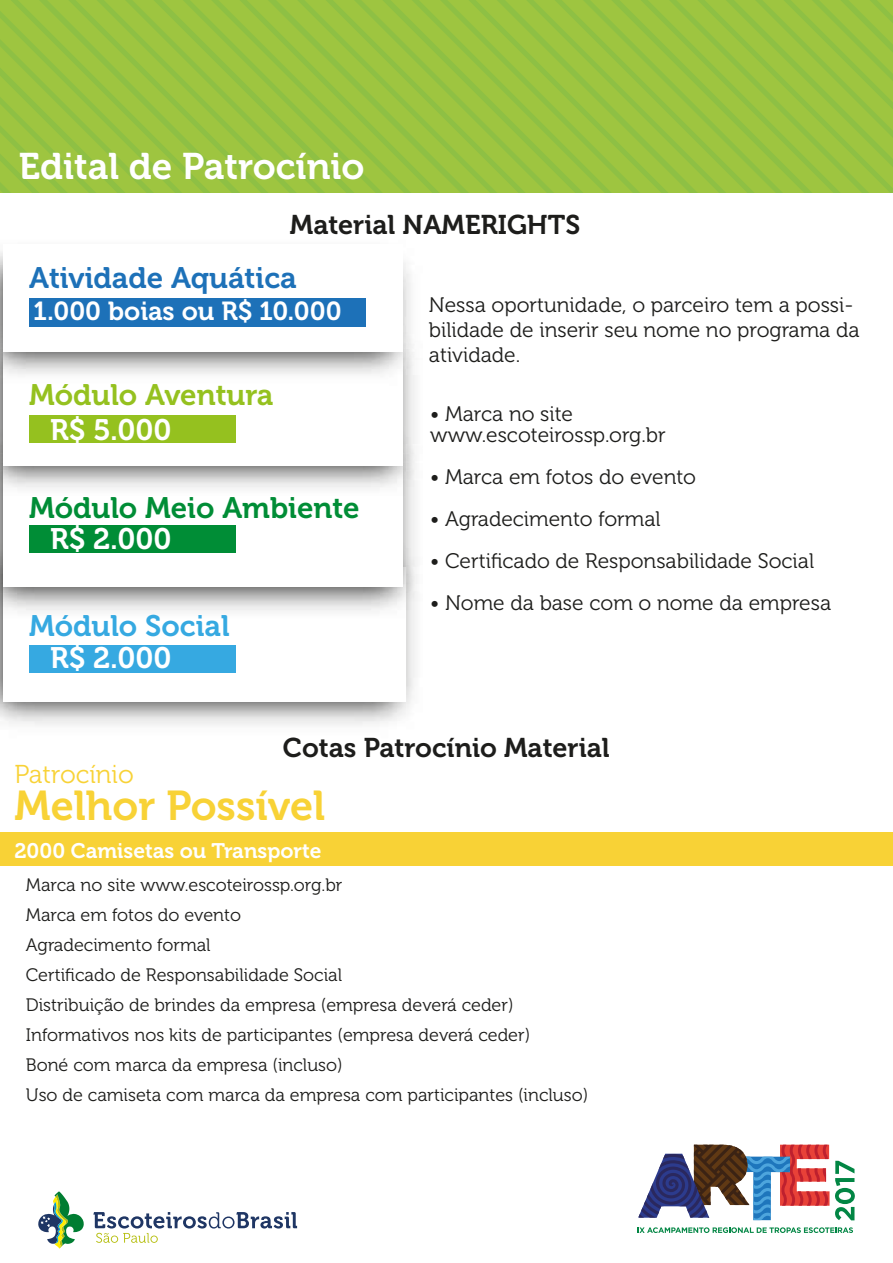
<style>
.page{position:relative;width:893px;height:1263px;background:#fff}
.page>*{position:absolute;margin:0;border:0;box-sizing:border-box;transform-origin:0 0}
.t1{font:41.55px "Museo 700";color:#f8d236}
.t2{font:36.9px "Museo 700";color:#fff}
.t3{font:29.55px "Museo 700";color:#fff}
.t4{font:29.55px "Museo 700";color:#008d36}
.t5{font:29.55px "Museo 700";color:#1d71b8}
.t6{font:29.55px "Museo 700";color:#95c11f}
.t7{font:29.55px "Museo 700";color:#36a9e1}
.t8{font:27px "Museo 700";color:#1d1d1b}
.t9{font:25.95px "Museo 700";color:#fff}
.t10{font:25.8px "Museo 300";color:#f8d236}
.t11{font:21px/25.2px "Museo 300";color:#1d1d1b}
.t12{font:21px "Museo 700";color:#fff}
.t13{font:18px/30px "Museo 300";color:#1d1d1b}
</style>
<div class="page">
<img style="left:0;top:521px;width:423px;height:122px">
<svg style="left:3px;top:452px;width:400px;height:134px"></svg>
<svg style="left:3px;top:1px;width:28px;height:192px;background:#99c340"></svg>
<svg style="left:31px;top:1px;width:28px;height:192px;background:#99c340"></svg>
<svg style="left:59px;top:1px;width:30px;height:192px;background:#99c340"></svg>
<svg style="left:89px;top:1px;width:28px;height:192px;background:#99c340"></svg>
<svg style="left:117px;top:1px;width:28px;height:192px;background:#99c340"></svg>
<svg style="left:145px;top:1px;width:29px;height:192px;background:#99c340"></svg>
<svg style="left:174px;top:1px;width:29px;height:192px;background:#99c340"></svg>
<svg style="left:203px;top:1px;width:29px;height:192px;background:#99c340"></svg>
<svg style="left:232px;top:1px;width:28px;height:192px;background:#99c340"></svg>
<svg style="left:260px;top:1px;width:28px;height:192px;background:#99c340"></svg>
<svg style="left:288px;top:1px;width:30px;height:192px;background:#99c340"></svg>
<svg style="left:318px;top:1px;width:28px;height:192px;background:#99c340"></svg>
<svg style="left:346px;top:1px;width:28px;height:192px;background:#99c340"></svg>
<svg style="left:374px;top:1px;width:29px;height:192px;background:#99c340"></svg>
<svg style="left:403px;top:1px;width:29px;height:192px;background:#99c340"></svg>
<svg style="left:432px;top:1px;width:28px;height:192px;background:#99c340"></svg>
<svg style="left:460px;top:1px;width:29px;height:192px;background:#99c340"></svg>
<svg style="left:489px;top:1px;width:28px;height:192px;background:#99c340"></svg>
<svg style="left:517px;top:1px;width:30px;height:192px;background:#99c340"></svg>
<svg style="left:547px;top:1px;width:28px;height:192px;background:#99c340"></svg>
<svg style="left:575px;top:1px;width:28px;height:192px;background:#99c340"></svg>
<svg style="left:603px;top:1px;width:29px;height:192px;background:#99c340"></svg>
<svg style="left:632px;top:1px;width:29px;height:192px;background:#99c340"></svg>
<svg style="left:661px;top:1px;width:232px;height:192px;background:#99c340"></svg>
<svg style="left:638px;top:1145px;width:191px;height:75px"></svg>
<svg style="left:637px;top:1227px;width:216px;height:6px"></svg>
<svg style="left:835px;top:1161px;width:20px;height:59px"></svg>
<svg style="left:38px;top:1191px;width:46px;height:58px"></svg>
<svg style="left:93px;top:1212px;width:204px;height:31px"></svg>
<div style="left:3px;top:351px;width:400px;height:115px;background:#fff"></div>
<div style="left:29px;top:298px;width:337px;height:29px;background:#1d71b8"></div>
<div style="left:29px;top:415px;width:206px;height:28px;background:#95c11f"></div>
<div style="left:29px;top:525px;width:206px;height:28px;background:#008d36"></div>
<div style="left:29px;top:645px;width:206px;height:28px;background:#36a9e1"></div>
<div style="left:0;top:832px;width:893px;height:34px;background:#f8d236"></div>
<h2 class="t2" style="left:19px;top:146px;width:347px">Edital de Patrocínio</h2>
<h3 class="t8" style="left:290px;top:210px;width:292px">Material NAMERIGHTS</h3>
<h3 class="t5" style="left:29px;top:261px;width:269px">Atividade Aquática</h3>
<h3 class="t9" style="left:33px;top:297px;width:310px">1.000 boias ou R$ 10.000</h3>
<h3 class="t6" style="left:29px;top:379px;width:246px">Módulo Aventura</h3>
<h3 class="t3" style="left:50px;top:413px;width:123px">R$ 5.000</h3>
<h3 class="t4" style="left:29px;top:491px;width:332px">Módulo Meio Ambiente</h3>
<h3 class="t3" style="left:50px;top:522px;width:123px">R$ 2.000</h3>
<h3 class="t7" style="left:29px;top:610px;width:202px">Módulo Social</h3>
<h3 class="t3" style="left:50px;top:641px;width:123px">R$ 2.000</h3>
<p class="t11" style="left:429px;top:293px;width:432px">Nessa oportunidade, o parceiro tem a possi&shy;bilidade de inserir seu nome no programa da atividade.</p>
<p class="t11" style="left:430px;top:404px;width:237px;line-height:21px">• Marca no site www.escoteirossp.org.br</p>
<p class="t11" style="left:430px;top:464px;width:267px">• Marca em fotos do evento</p>
<p class="t11" style="left:430px;top:506px;width:232px">• Agradecimento formal</p>
<p class="t11" style="left:430px;top:548px;width:385px">• Certificado de Responsabilidade Social</p>
<p class="t11" style="left:430px;top:590px;width:402px">• Nome da base com o nome da empresa</p>
<h3 class="t8" style="left:283px;top:733px;width:328px">Cotas Patrocínio Material</h3>
<h3 class="t10" style="left:15px;top:760px;width:121px">Patrocínio</h3>
<h1 class="t1" style="left:15px;top:783px;width:312px">Melhor Possível</h1>
<p class="t12" style="left:15px;top:839px;width:308px">2000 Camisetas ou Transporte</p>
<p class="t13" style="left:26px;top:870px;width:564px">Marca no site www.escoteirossp.org.br<br>Marca em fotos do evento<br>Agradecimento formal<br>Certificado de Responsabilidade Social<br>Distribuição de brindes da empresa (empresa deverá ceder)<br>Informativos nos kits de participantes (empresa deverá ceder)<br>Boné com marca da empresa (incluso)<br>Uso de camiseta com marca da empresa com participantes (incluso)</p>
</div>
